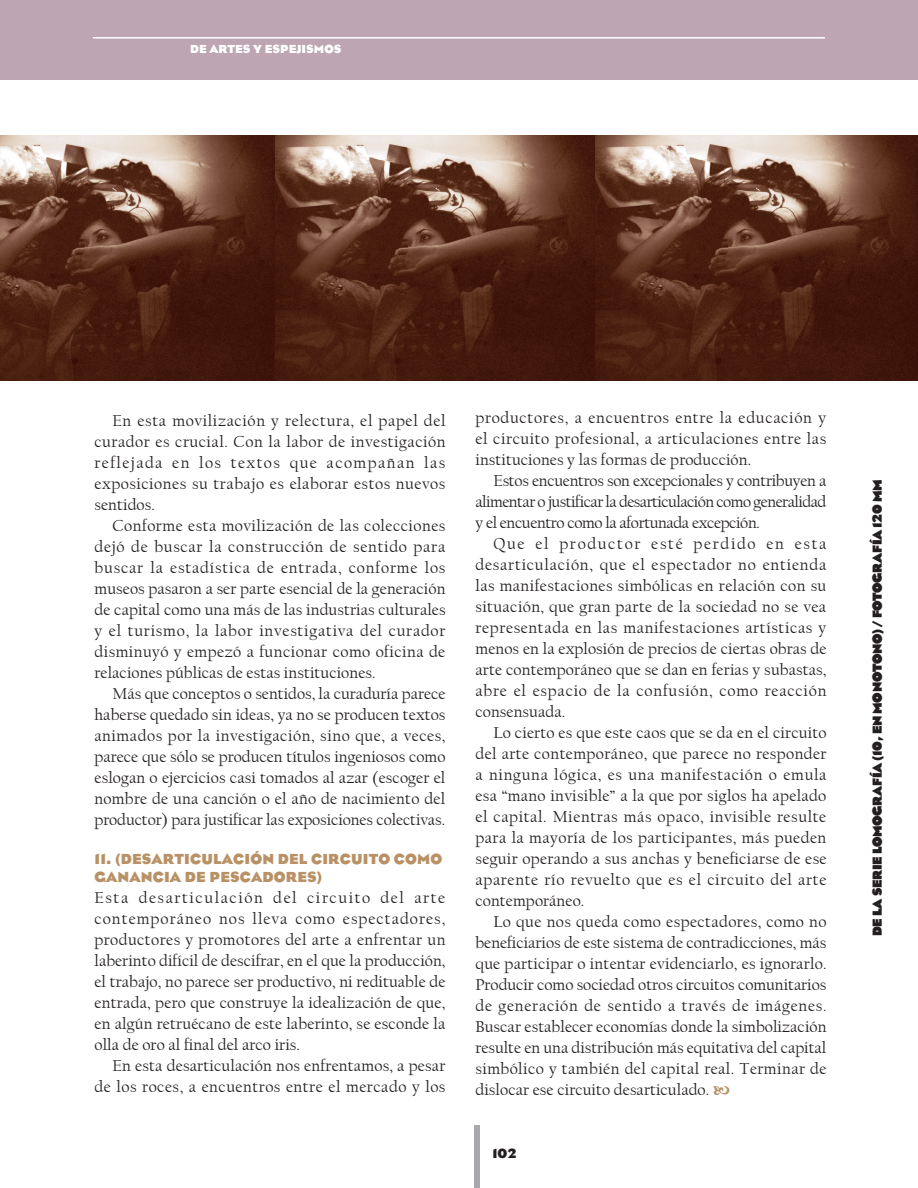
<style>
.page{position:relative;width:918px;height:1188px;background:#fff}
.page>*{position:absolute;margin:0;border:0;box-sizing:border-box;transform-origin:0 0}
.t1{font:16.5px/21px "Californian FB";letter-spacing:.005em;color:#231f20;text-align:justify}
.t2{font:700 15px/18px "Eagle";letter-spacing:.01em;color:#b99166}
.t3{font:900 13.5px "Eagle";letter-spacing:-.025em;color:#231f20}
.t4{font:700 13.5px "Eagle";color:#231f20}
.t5{font:700 12px "Eagle";color:#fff}
</style>
<div class="page">
<div style="left:0;top:0;width:918px;height:80px;background:#bda5b1"></div>
<hr style="left:93px;top:37px;width:732px;height:2px;background:#fff">
<div style="left:474px;top:1125px;width:6px;height:63px;background:#a8a9ad"></div>
<img style="left:275px;top:135px;width:320px;height:246px">
<img style="left:0;top:135px;width:275px;height:246px">
<img style="left:595px;top:135px;width:323px;height:246px">
<p class="t5" style="left:190px;top:42px;width:46px">DE ARTES</p>
<p class="t5" style="left:253px;top:42px;width:89px">Y ESPEJISMOS</p>
<p class="t1" style="left:94px;top:411px;width:353px;text-indent:18px">En esta movilización y relectura, el papel del curador es crucial. Con la labor de investigación reflejada en los textos que acompañan las exposiciones su trabajo es elaborar estos nuevos sentidos.</p>
<p class="t1" style="left:94px;top:516px;width:353px;text-indent:18px">Conforme esta movilización de las colecciones dejó de buscar la construcción de sentido para buscar la estadística de entrada, conforme los museos pasaron a ser parte esencial de la generación de capital como una más de las industrias culturales y el turismo, la labor investigativa del curador disminuyó y empezó a funcionar como oficina de relaciones públicas de estas instituciones.</p>
<p class="t1" style="left:94px;top:684px;width:353px;text-indent:18px">Más que conceptos o sentidos, la curaduría parece haberse quedado sin ideas, ya no se producen textos animados por la investigación, sino que, a veces, parece que sólo se producen títulos ingeniosos como eslogan o ejercicios casi tomados al azar (escoger el nombre de una canción o el año de nacimiento del productor) para justificar las exposiciones colectivas.</p>
<p class="t2" style="left:94px;top:850px;width:349px">11. (DESARTICULACIÓN DEL CIRCUITO COMO<br>GANANCIA DE PESCADORES)</p>
<p class="t1" style="left:94px;top:888px;width:353px">Esta desarticulación del circuito del arte contemporáneo nos lleva como espectadores, productores y promotores del arte a enfrentar un laberinto difícil de descifrar, en el que la producción, el trabajo, no parece ser productivo, ni redituable de entrada, pero que construye la idealización de que, en algún retruécano de este laberinto, se esconde la olla de oro al final del arco iris.</p>
<p class="t1" style="left:94px;top:1056px;width:352px;text-align:right">En esta desarticulación nos enfrentamos, a pesar de los roces, a encuentros entre el mercado y los</p>
<p class="t1" style="left:476px;top:408px;width:352px">productores, a encuentros entre la educación y el circuito profesional, a articulaciones entre las instituciones y las formas de producción.</p>
<p class="t1" style="left:476px;top:471px;width:352px;text-indent:18px">Estos encuentros son excepcionales y contribuyen a alimentar o justificar la desarticulación como generalidad y el encuentro como la afortunada excepción.</p>
<p class="t1" style="left:476px;top:534px;width:353px;text-indent:18px">Que el productor esté perdido en esta desarticulación, que el espectador no entienda las manifestaciones simbólicas en relación con su situación, que gran parte de la sociedad no se vea representada en las manifestaciones artísticas y menos en la explosión de precios de ciertas obras de arte contemporáneo que se dan en ferias y subastas, abre el espacio de la confusión, como reacción consensuada.</p>
<p class="t1" style="left:476px;top:723px;width:353px;text-indent:18px">Lo cierto es que este caos que se da en el circuito del arte contemporáneo, que parece no responder a ninguna lógica, es una manifestación o emula esa “mano invisible” a la que por siglos ha apelado el capital. Mientras más opaco, invisible resulte para la mayoría de los participantes, más pueden seguir operando a sus anchas y beneficiarse de ese aparente río revuelto que es el circuito del arte contemporáneo.</p>
<p class="t1" style="left:476px;top:912px;width:353px;text-indent:18px">Lo que nos queda como espectadores, como no beneficiarios de este sistema de contradicciones, más que participar o intentar evidenciarlo, es ignorarlo.<br>Producir como sociedad otros circuitos comunitarios de generación de sentido a través de imágenes.<br>Buscar establecer economías donde la simbolización resulte en una distribución más equitativa del capital simbólico y también del capital real. Terminar de dislocar ese circuito desarticulado.</p>
<p class="t4" style="left:492px;top:1146px;width:25px">102</p>
<p class="t3" style="left:869px;top:936px;width:458px;rotate:-90deg">De la serie Lomografía (10, en monotono) / Fotografía 120 mm</p>
</div>
